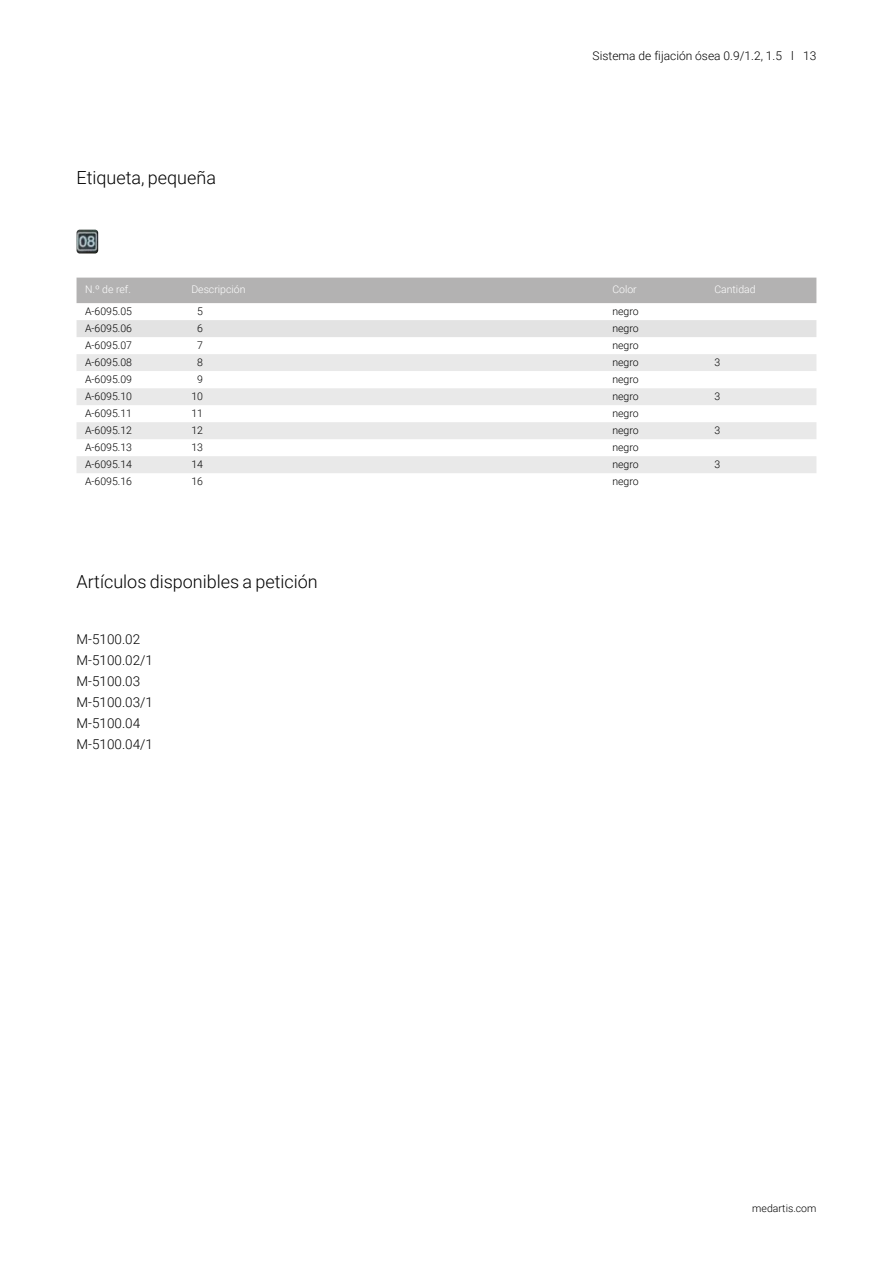
<style>
.page{position:relative;width:893px;height:1263px;background:#fff}
.page>*{position:absolute;margin:0;border:0;box-sizing:border-box;transform-origin:0 0}
.t1{font:300 18px "Roboto";color:#000}
.t2{font:300 13.5px/21px "Roboto";color:#000}
.t3{font:300 12px "Roboto";color:#000}
.t4{font:300 10.5px "Roboto";color:#000}
.t5{font:300 10.5px "Roboto";color:#fff}
</style>
<div class="page">
<img style="left:77px;top:230px;width:21px;height:24px">
<div style="left:77px;top:278px;width:739px;height:25px;background:#b3b2b2"></div>
<div style="left:77px;top:320px;width:739px;height:17px;background:#e3e3e3"></div>
<svg style="left:77px;top:354px;width:739px;height:119px;fill:#e9e9e9"></svg>
<svg style="left:77px;top:371px;width:739px;height:17px"></svg>
<h1 class="t1" style="left:77px;top:165px;width:141px">Etiqueta, pequeña</h1>
<p class="t3" style="left:593px;top:47px;width:225px">Sistema de fijación ósea 0.9/1.2, 1.5 l 13</p>
<p class="t5" style="left:85px;top:282px;width:47px">N.º de ref.</p>
<p class="t5" style="left:191px;top:282px;width:56px">Descripción</p>
<p class="t5" style="left:612px;top:282px;width:26px">Color</p>
<p class="t5" style="left:714px;top:282px;width:43px">Cantidad</p>
<p class="t4" style="left:85px;top:303px;width:48px">A-6095.05</p>
<p class="t4" style="left:197px;top:303px;width:7px">5</p>
<p class="t4" style="left:612px;top:303px;width:28px">negro</p>
<p class="t4" style="left:85px;top:320px;width:48px">A-6095.06</p>
<p class="t4" style="left:197px;top:320px;width:7px">6</p>
<p class="t4" style="left:612px;top:320px;width:28px">negro</p>
<p class="t4" style="left:85px;top:337px;width:48px">A-6095.07</p>
<p class="t4" style="left:197px;top:337px;width:7px">7</p>
<p class="t4" style="left:612px;top:337px;width:28px">negro</p>
<p class="t4" style="left:85px;top:354px;width:48px">A-6095.08</p>
<p class="t4" style="left:197px;top:354px;width:7px">8</p>
<p class="t4" style="left:612px;top:354px;width:28px">negro</p>
<p class="t4" style="left:714px;top:354px;width:7px">3</p>
<p class="t4" style="left:85px;top:371px;width:48px">A-6095.09</p>
<p class="t4" style="left:197px;top:371px;width:7px">9</p>
<p class="t4" style="left:612px;top:371px;width:28px">negro</p>
<p class="t4" style="left:85px;top:388px;width:48px">A-6095.10</p>
<p class="t4" style="left:191px;top:388px;width:13px">10</p>
<p class="t4" style="left:612px;top:388px;width:28px">negro</p>
<p class="t4" style="left:714px;top:388px;width:7px">3</p>
<p class="t4" style="left:85px;top:405px;width:48px">A-6095.11</p>
<p class="t4" style="left:191px;top:405px;width:13px">11</p>
<p class="t4" style="left:612px;top:405px;width:28px">negro</p>
<p class="t4" style="left:85px;top:422px;width:48px">A-6095.12</p>
<p class="t4" style="left:191px;top:422px;width:13px">12</p>
<p class="t4" style="left:612px;top:422px;width:28px">negro</p>
<p class="t4" style="left:714px;top:422px;width:7px">3</p>
<p class="t4" style="left:85px;top:439px;width:48px">A-6095.13</p>
<p class="t4" style="left:191px;top:439px;width:13px">13</p>
<p class="t4" style="left:612px;top:439px;width:28px">negro</p>
<p class="t4" style="left:85px;top:456px;width:48px">A-6095.14</p>
<p class="t4" style="left:191px;top:456px;width:13px">14</p>
<p class="t4" style="left:612px;top:456px;width:28px">negro</p>
<p class="t4" style="left:714px;top:456px;width:7px">3</p>
<p class="t4" style="left:85px;top:473px;width:48px">A-6095.16</p>
<p class="t4" style="left:191px;top:473px;width:13px">16</p>
<p class="t4" style="left:612px;top:473px;width:28px">negro</p>
<h1 class="t1" style="left:77px;top:569px;width:243px">Artículos disponibles a petición</h1>
<p class="t2" style="left:77px;top:628px;width:78px">M-5100.02<br>M-5100.02/1<br>M-5100.03<br>M-5100.03/1<br>M-5100.04<br>M-5100.04/1</p>
<p class="t4" style="left:752px;top:1201px;width:66px">medartis.com</p>
</div>
